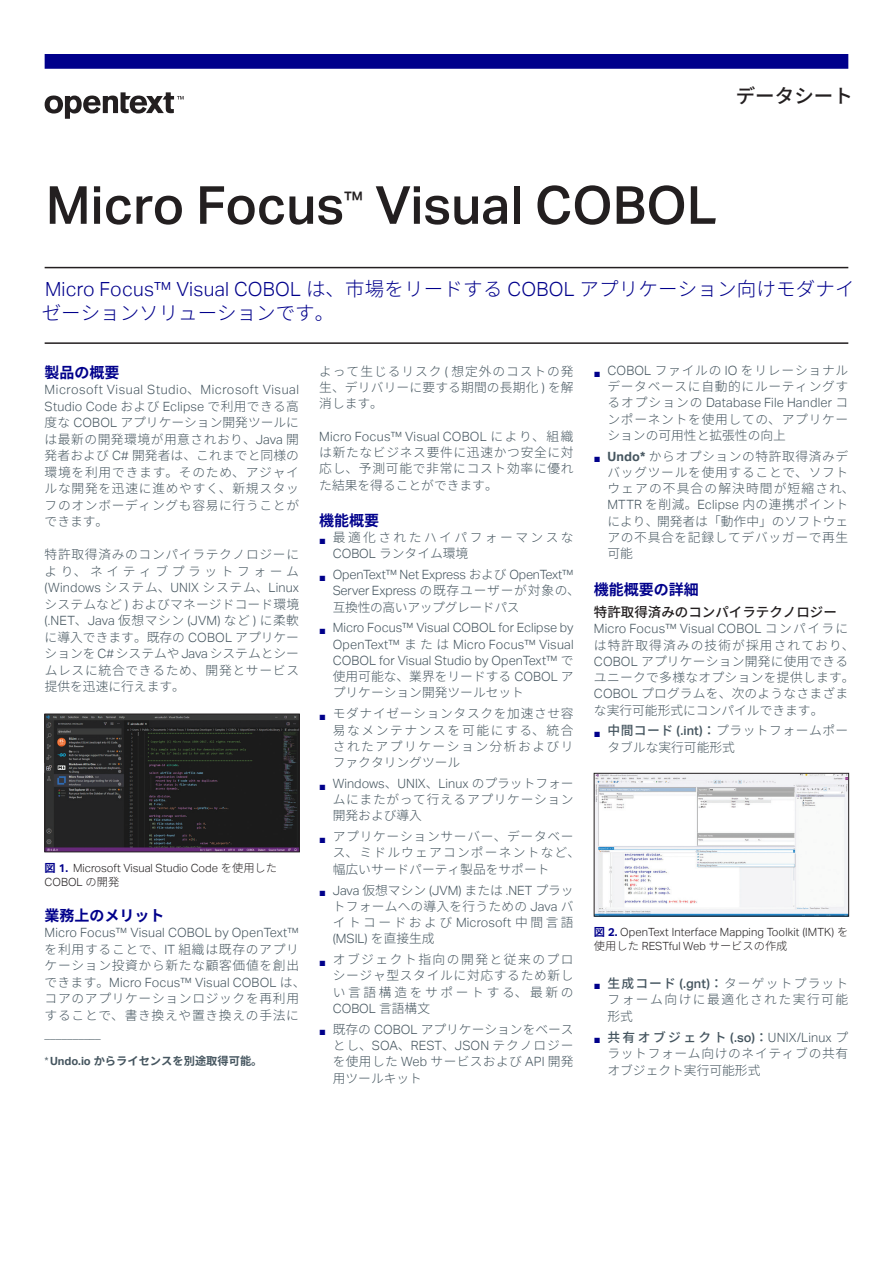
<style>
.page{position:relative;width:893px;height:1263px;background:#fff}
.page>*{position:absolute;margin:0;border:0;box-sizing:border-box;transform-origin:0 0}
.t1{font:500 52.5px "Aktiv Grotesk";color:#231f20}
.t2{font:500 21.45px "Aktiv Grotesk";color:#231f20}
.intro1_13_16-light_blue_rule_above{font:300 19.5px/24px "Source Han Sans JP";color:#00008b}
.collateral_name_13_16{font:500 19.5px "Source Han Sans JP";color:#231f20}
.t3{font:700 15px "Source Han Sans JP";color:#00008b}
.subhead_9_12_first_line-medium{font:500 13.5px "Source Han Sans JP";color:#231f20}
.body_8_5_11-grey{font:300 12.75px/16.5px "Source Han Sans JP";letter-spacing:.055em;color:#45555f;text-align:justify}
.t4{font:300 12.75px/16.2px "Aktiv Grotesk";letter-spacing:-.005em;color:#45555f}
.body_8_5_11-grey-2{font:300 12.75px/16.2px "Source Han Sans JP";letter-spacing:.02em;color:#45555f}
.body_8_5_11-grey-3{font:300 12.75px/16.2px "Source Han Sans JP";letter-spacing:.195em;color:#45555f}
.t5{font:300 11.25px/14.2px "Aktiv Grotesk";color:#231f20}
.Footnote_italic_7_5_9-grey{font:700 11.25px "Source Han Sans JP";color:#45555f}
.t6{font:700 11.25px "Aktiv Grotesk";color:#45555f}
.s1{font-family:"Aktiv Grotesk"}
.s2{font-family:"Source Han Sans JP";font-weight:700;color:#00008b}
.s3{font-weight:700;color:#00008b}
.s4{font-family:"Source Han Sans JP"}
.s5{font-family:"Aktiv Grotesk";font-weight:300}
.s6{font-family:"Aktiv Grotesk";font-weight:700}
.s7{font-weight:500}
.s8{font-family:"Aktiv Grotesk";font-weight:500}
</style>
<div class="page">
<hr style="left:45px;top:267px;width:803px;height:1px;background:#231f20">
<div style="left:45px;top:54px;width:803px;height:15px;background:#00008b;border:2px solid #00008b"></div>
<svg style="left:45px;top:92px;width:139px;height:27px"></svg>
<hr style="left:45px;top:342px;width:803px;height:2px;background:#231f20">
<img style="left:47px;top:716px;width:251px;height:134px">
<div style="left:45px;top:714px;width:255px;height:138px;border:1px solid #231f20"></div>
<img style="left:596px;top:775px;width:251px;height:139px">
<div style="left:594px;top:773px;width:255px;height:143px;border:1px solid #231f20"></div>
<p class="collateral_name_13_16" style="left:736px;top:85px;width:118px">データシート</p>
<h1 class="t1" style="left:46px;top:175px;width:300px">Micro Focus</h1>
<h1 class="t2" style="left:344px;top:187px;width:21px">™</h1>
<h1 class="t1" style="left:375px;top:175px;width:343px">Visual COBOL</h1>
<p class="intro1_13_16-light_blue_rule_above" style="left:42px;top:277px;width:814px"><span class="s1">Micro Focus™ Visual COBOL</span> は、市場をリードする <span class="s1">COBOL</span> アプリケーション向けモダナイゼーションソリューションです。</p>
<h2 class="t3" style="left:45px;top:364px;width:76px">製品の概要</h2>
<p class="body_8_5_11-grey" style="left:45px;top:381px;width:256px"><span class="s1">Microsoft Visual Studio</span>、<span class="s1">Microsoft Visual Studio Code</span> および <span class="s1">Eclipse</span> で利用できる高度な <span class="s1">COBOL</span> アプリケーション開発ツールには最新の開発環境が用意されおり、<span class="s1">Java</span> 開発者および <span class="s1">C#</span> 開発者は、これまでと同様の環境を利用できます。そのため、アジャイルな開発を迅速に進めやすく、新規スタッフのオンボーディングも容易に行うことができます。</p>
<p class="body_8_5_11-grey" style="left:45px;top:546px;width:256px">特許取得済みのコンパイラテクノロジーにより、ネイティブプラットフォーム<span class="s1">(Windows</span> システム、<span class="s1">UNIX</span> システム、<span class="s1">Linux</span>システムなど <span class="s1">)</span> およびマネージドコード環境<span class="s1">(.NET</span>、<span class="s1">Java</span> 仮想マシン <span class="s1">(JVM)</span> など <span class="s1">)</span> に柔軟に導入できます。既存の <span class="s1">COBOL</span> アプリケーションを<span class="s1">C#</span>システムや<span class="s1">Java</span>システムとシームレスに統合できるため、開発とサービス提供を迅速に行えます。</p>
<p class="t5" style="left:45px;top:861px;width:234px"><span class="s2">図</span> <span class="s3">1.</span> Microsoft Visual Studio Code <span class="s4">を使用した<br></span>COBOL <span class="s4">の開発</span></p>
<h2 class="t3" style="left:45px;top:907px;width:121px">業務上のメリット</h2>
<p class="body_8_5_11-grey" style="left:45px;top:924px;width:262px;text-align:left"><span class="s1">Micro Focus™ Visual COBOL by OpenText™</span>を利用することで、<span class="s1">IT</span> 組織は既存のアプリケーション投資から新たな顧客価値を創出できます。<span class="s1">Micro Focus™ Visual COBOL</span> は、コアのアプリケーションロジックを再利用することで、書き換えや置き換えの手法に</p>
<p class="t6" style="left:45px;top:1028px;width:58px">__________</p>
<p class="Footnote_italic_7_5_9-grey" style="left:45px;top:1055px;width:219px"><span class="s5">*</span><span class="s1">Undo.io</span> からライセンスを別途取得可能。</p>
<p class="body_8_5_11-grey" style="left:319px;top:363px;width:256px">よって生じるリスク <span class="s1">(</span> 想定外のコストの発生、デリバリーに要する期間の長期化 <span class="s1">)</span> を解消します。</p>
<p class="body_8_5_11-grey" style="left:319px;top:428px;width:256px"><span class="s1">Micro Focus™ Visual COBOL</span> により、組織は新たなビジネス要件に迅速かつ安全に対応し、予測可能で非常にコスト効率に優れた結果を得ることができます。</p>
<h2 class="t3" style="left:319px;top:512px;width:61px">機能概要</h2>
<p class="body_8_5_11-grey-3" style="left:333px;top:529px;width:242px;text-indent:-13px"><sub>■</sub> 最適化されたハイパフォーマンスな<br><span class="s1">COBOL</span> ランタイム環境</p>
<p class="t4" style="left:333px;top:566px;width:249px;text-indent:-14px"><sub>■</sub> OpenText™ Net Express <span class="s4">および</span> OpenText™<br>Server Express <span class="s4">の既存ユーザーが対象の、互換性の高いアップグレードパス</span></p>
<p class="t4" style="left:333px;top:620px;width:242px;text-align:justify;text-indent:-14px"><sub>■</sub> Micro Focus™ Visual COBOL for Eclipse by OpenText™ <span class="s4">または</span> Micro Focus™ Visual COBOL for Visual Studio by OpenText™ <span class="s4">で使用可能な、業界をリードする</span> COBOL <span class="s4">アプリケーション開発ツールセット</span></p>
<p class="body_8_5_11-grey" style="left:333px;top:706px;width:242px;text-indent:-13px"><sub>■</sub> モダナイゼーションタスクを加速させ容易なメンテナンスを可能にする、統合されたアプリケーション分析およびリファクタリングツール</p>
<p class="body_8_5_11-grey" style="left:333px;top:775px;width:242px;text-indent:-14px"><sub>■</sub> <span class="s1">Windows</span>、<span class="s1">UNIX</span>、<span class="s1">Linux</span> のプラットフォームにまたがって行えるアプリケーション開発および導入</p>
<p class="body_8_5_11-grey" style="left:333px;top:829px;width:249px;text-align:left;text-indent:-14px"><sub>■</sub> アプリケーションサーバー、データベース、ミドルウェアコンポーネントなど、幅広いサードパーティ製品をサポート</p>
<p class="body_8_5_11-grey" style="left:333px;top:882px;width:242px;text-indent:-13px"><sub>■</sub> <span class="s1">Java</span> 仮想マシン <span class="s1">(JVM)</span> または <span class="s1">.NET</span> プラットフォームへの導入を行うための <span class="s1">Java</span> バイトコードおよび<span class="s1">Microsoft</span>中間言語<span class="s1">(MSIL)</span> を直接生成</p>
<p class="body_8_5_11-grey" style="left:333px;top:952px;width:242px;text-indent:-14px"><sub>■</sub> オブジェクト指向の開発と従来のプロシージャ型スタイルに対応するため新しい言語構造をサポートする、最新の<span class="s1">COBOL</span> 言語構文</p>
<p class="body_8_5_11-grey" style="left:333px;top:1021px;width:242px;text-indent:-13px"><sub>■</sub> 既存の <span class="s1">COBOL</span> アプリケーションをベースとし、<span class="s1">SOA</span>、<span class="s1">REST</span>、<span class="s1">JSON</span> テクノロジーを使用した <span class="s1">Web</span> サービスおよび <span class="s1">API</span> 開発用ツールキット</p>
<p class="body_8_5_11-grey" style="left:607px;top:362px;width:242px;text-indent:-13px"><sub>■</sub> <span class="s1">COBOL</span> ファイルの <span class="s1">IO</span> をリレーショナルデータベースに自動的にルーティングするオプションの <span class="s1">Database File Handler</span> コンポーネントを使用しての、アプリケーションの可用性と拡張性の向上</p>
<p class="body_8_5_11-grey" style="left:607px;top:448px;width:249px;text-align:left;text-indent:-14px"><sub>■</sub> <span class="s6">Undo*</span> からオプションの特許取得済みデバッグツールを使用することで、ソフトウェアの不具合の解決時間が短縮され、<br><span class="s1">MTTR</span> を削減。<span class="s1">Eclipse</span> 内の連携ポイントにより、開発者は「動作中」のソフトウェアの不具合を記録してデバッガーで再生可能</p>
<h2 class="t3" style="left:594px;top:581px;width:106px">機能概要の詳細</h2>
<p class="subhead_9_12_first_line-medium" style="left:594px;top:604px;width:244px">特許取得済みのコンパイラテクノロジー</p>
<p class="body_8_5_11-grey-2" style="left:594px;top:621px;width:262px"><span class="s1">Micro Focus™ Visual COBOL</span> コンパイラには特許取得済みの技術が採用されており、<br><span class="s1">COBOL</span> アプリケーション開発に使用できるユニークで多様なオプションを提供します。<br><span class="s1">COBOL</span> プログラムを、次のようなさまざまな実行可能形式にコンパイルできます。</p>
<p class="body_8_5_11-grey-2" style="left:607px;top:723px;width:242px;text-indent:-14px"><sub>■</sub> <span class="s7">中間コード</span> <span class="s8">(.int)</span><span class="s7">：</span>プラットフォームポータブルな実行可能形式</p>
<p class="t5" style="left:594px;top:925px;width:256px"><span class="s2">図</span> <span class="s3">2.</span> OpenText Interface Mapping Toolkit (IMTK) <span class="s4">を使用した</span> RESTful Web <span class="s4">サービスの作成</span></p>
<p class="body_8_5_11-grey" style="left:607px;top:975px;width:242px;text-indent:-14px"><sub>■</sub> <span class="s7">生成コード</span> <span class="s8">(.gnt)</span><span class="s7">：</span>ターゲットプラットフォーム向けに最適化された実行可能形式</p>
<p class="body_8_5_11-grey" style="left:607px;top:1029px;width:242px;text-indent:-13px"><sub>■</sub> <span class="s7">共有オブジェクト</span> <span class="s8">(.so)</span><span class="s7">：</span><span class="s1">UNIX/Linux</span> プラットフォーム向けのネイティブの共有オブジェクト実行可能形式</p>
</div>
